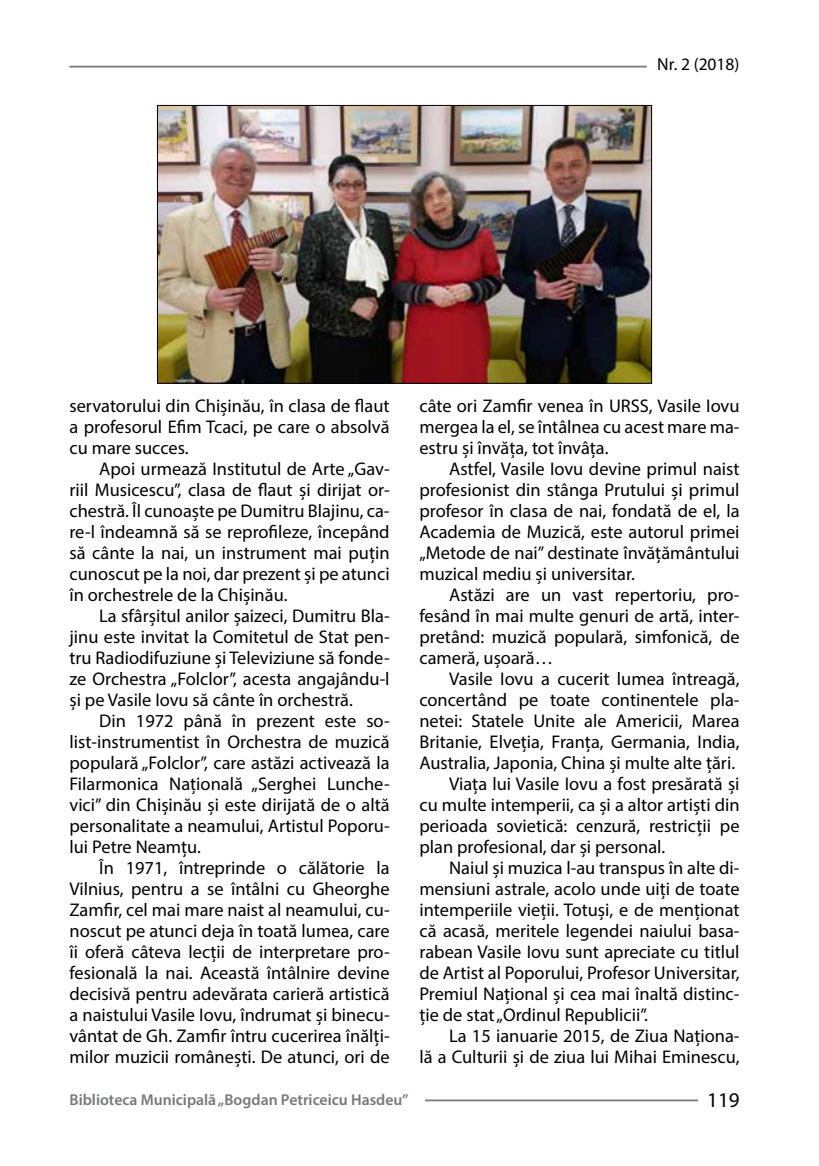
<style>
.page{position:relative;width:819px;height:1166px;background:#fff}
.page>*{position:absolute;margin:0;border:0;box-sizing:border-box;transform-origin:0 0}
.t1{font:21px "Myriad Pro";color:#000}
.t2{font:18.38px/21px "Myriad Pro";color:#000;text-align:justify}
.t3{font:17.5px "Myriad Pro";color:#000}
.t4{font:600 15.75px "Myriad Pro";color:#77787b}
</style>
<div class="page">
<hr style="left:425px;top:1099px;width:273px;height:2px;background:#77787b">
<hr style="left:69px;top:66px;width:577px;height:1px;background:#77787b">
<img style="left:159px;top:107px;width:490px;height:274px">
<div style="left:157px;top:105px;width:494px;height:278px;border:1px solid #000"></div>
<p class="t3" style="left:657px;top:54px;width:84px">Nr. 2 (2018)</p>
<p class="t2" style="left:69px;top:395px;width:321px">servatorului din Chișinău, în clasa de flaut a profesorul Efim Tcaci, pe care o absolvă cu mare succes.</p>
<p class="t2" style="left:69px;top:458px;width:322px;text-indent:30px">Apoi urmează Institutul de Arte „Gav&shy;riil Musicescu”, clasa de flaut și dirijat or&shy;chestră. Îl cunoaște pe Dumitru Blajinu, ca&shy;re-l îndeamnă să se reprofileze, începând să cânte la nai, un instrument mai puțin cunoscut pe la noi, dar prezent și pe atunci în orchestrele de la Chișinău.</p>
<p class="t2" style="left:69px;top:605px;width:321px;text-indent:30px">La sfârșitul anilor șaizeci, Dumitru Bla&shy;jinu este invitat la Comitetul de Stat pen&shy;tru Radiodifuziune și Televiziune să fonde&shy;ze Orchestra „Folclor”, acesta angajându-l și pe Vasile Iovu să cânte în orchestră.</p>
<p class="t2" style="left:69px;top:710px;width:322px;text-indent:30px">Din 1972 până în prezent este so&shy;list-instrumentist în Orchestra de muzică populară „Folclor”, care astăzi activează la Filarmonica Națională „Serghei Lunche&shy;vici” din Chișinău și este dirijată de o altă personalitate a neamului, Artistul Poporu&shy;lui Petre Neamțu.</p>
<p class="t2" style="left:69px;top:857px;width:321px;text-indent:30px">În 1971, întreprinde o călătorie la Vilnius, pentru a se întâlni cu Gheorghe Zamfir, cel mai mare naist al neamului, cu&shy;noscut pe atunci deja în toată lumea, care îi oferă câteva lecții de interpretare pro&shy;fesională la nai. Această întâlnire devine decisivă pentru adevărata carieră artistică a naistului Vasile Iovu, îndrumat și binecu&shy;vântat de Gh. Zamfir întru cucerirea înălți&shy;milor muzicii românești. De atunci, ori de</p>
<p class="t2" style="left:419px;top:395px;width:321px">câte ori Zamfir venea în URSS, Vasile Iovu mergea la el, se întâlnea cu acest mare ma&shy;estru și învăța, tot învâța.</p>
<p class="t2" style="left:419px;top:458px;width:321px;text-indent:30px">Astfel, Vasile Iovu devine primul naist profesionist din stânga Prutului și primul profesor în clasa de nai, fondată de el, la Academia de Muzică, este autorul primei „Metode de nai” destinate învățământului muzical mediu și universitar.</p>
<p class="t2" style="left:419px;top:584px;width:321px;text-indent:30px">Astăzi are un vast repertoriu, pro&shy;fesând în mai multe genuri de artă, inter&shy;pretând: muzică populară, simfonică, de cameră, ușoară…</p>
<p class="t2" style="left:449px;top:668px;width:292px">Vasile Iovu a cucerit lumea întreagă,</p>
<p class="t2" style="left:419px;top:689px;width:321px">concertând pe toate continentele pla-</p>
<p class="t2" style="left:419px;top:710px;width:321px">netei: Statele Unite ale Americii, Marea</p>
<p class="t2" style="left:419px;top:731px;width:321px">Britanie, Elveția, Franța, Germania, India,</p>
<p class="t2" style="left:419px;top:752px;width:317px">Australia, Japonia, China și multe alte țări.</p>
<p class="t2" style="left:449px;top:773px;width:292px">Viața lui Vasile Iovu a fost presărată și</p>
<p class="t2" style="left:419px;top:794px;width:322px">cu multe intemperii, ca și a altor artiști din</p>
<p class="t2" style="left:419px;top:815px;width:321px">perioada sovietică: cenzură, restricții pe</p>
<p class="t2" style="left:419px;top:836px;width:247px">plan profesional, dar și personal.</p>
<p class="t2" style="left:449px;top:857px;width:292px">Naiul și muzica l-au transpus în alte di-</p>
<p class="t2" style="left:419px;top:878px;width:321px">mensiuni astrale, acolo unde uiți de toate</p>
<p class="t2" style="left:419px;top:899px;width:321px">intemperiile vieții. Totuși, e de menționat</p>
<p class="t2" style="left:419px;top:920px;width:321px">că acasă, meritele legendei naiului basa-</p>
<p class="t2" style="left:419px;top:941px;width:321px">rabean Vasile Iovu sunt apreciate cu titlul</p>
<p class="t2" style="left:419px;top:962px;width:321px">de Artist al Poporului, Profesor Universitar,</p>
<p class="t2" style="left:419px;top:983px;width:321px">Premiul Național și cea mai înaltă distinc-</p>
<p class="t2" style="left:419px;top:1004px;width:230px">ție de stat „Ordinul Republicii”.</p>
<p class="t2" style="left:449px;top:1025px;width:292px">La 15 ianuarie 2015, de Ziua Naționa-</p>
<p class="t2" style="left:419px;top:1046px;width:321px">lă a Culturii și de ziua lui Mihai Eminescu,</p>
<p class="t4" style="left:70px;top:1090px;width:340px">Biblioteca Municipală „Bogdan Petriceicu Hasdeu”</p>
<p class="t1" style="left:707px;top:1087px;width:34px">119</p>
</div>
